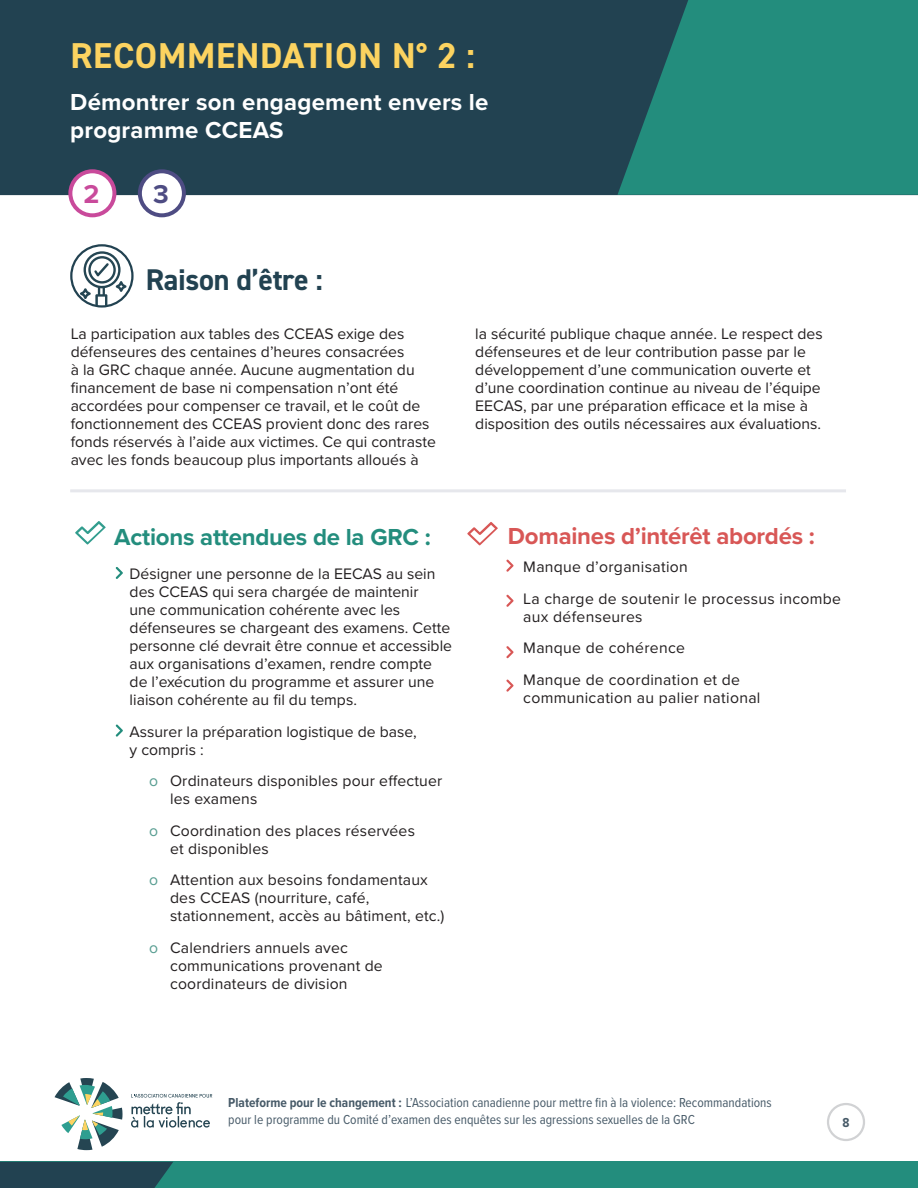
<style>
.page{position:relative;width:918px;height:1188px;background:#fff}
.page>*{position:absolute;margin:0;border:0;box-sizing:border-box;transform-origin:0 0}
.t1{font:700 36px "DIN2014";letter-spacing:.02em;color:#fcd360}
.t2{font:700 30px "DIN2014";letter-spacing:-.01em;color:#224251}
.t3{font:700 26.7px "Proxima Nova";color:#c94a9b}
.t4{font:700 26.7px "Proxima Nova";color:#4e4c83}
.t5{font:700 24px/28.5px "Proxima Nova";letter-spacing:.01em;color:#fff}
.t6{font:700 24px "Proxima Nova";letter-spacing:-.01em;color:#d85756}
.t7{font:700 24px "Proxima Nova";letter-spacing:-.01em;color:#238d7d}
.t8{font:15.75px/18px "Proxima Nova";color:#231f20}
.t9{font:15.75px/18px "Proxima Nova";letter-spacing:.02em;color:#231f20}
.t10{font:13.5px/16.5px "Proxima Nova Cond";color:#475a68}
.t11{font:700 13.5px "Proxima Nova Cond";color:#475a68}
.s1{color:#599e92}
.s2{font-weight:700}
</style>
<div class="page">
<svg style="left:55px;top:1078px;width:68px;height:72px"></svg>
<svg style="left:131px;top:1094px;width:81px;height:34px"></svg>
<div style="left:827px;top:1103px;width:38px;height:38px;border:2px solid #d1d2d4;border-radius:50%"></div>
<div style="left:0;top:1162px;width:918px;height:26px;background:#238d7d"></div>
<div style="left:0;top:1162px;width:173px;height:26px;background:#224251"></div>
<div style="left:0;top:0;width:618px;height:195px;background:#224251"></div>
<svg style="left:618px;top:0;width:300px;height:195px;background:#228477"></svg>
<div style="left:70px;top:171px;width:44px;height:44px;background:#fff;border-radius:50%"></div>
<div style="left:68px;top:169px;width:48px;height:48px;border:4px solid #c94a9b;border-radius:50%"></div>
<div style="left:140px;top:171px;width:44px;height:44px;background:#fff;border-radius:50%"></div>
<div style="left:138px;top:169px;width:48px;height:48px;border:4px solid #4e4c83;border-radius:50%"></div>
<svg style="left:116px;top:567px;width:7px;height:12px"></svg>
<svg style="left:116px;top:724px;width:7px;height:13px"></svg>
<svg style="left:506px;top:560px;width:8px;height:12px"></svg>
<svg style="left:506px;top:595px;width:8px;height:12px"></svg>
<svg style="left:506px;top:646px;width:8px;height:12px"></svg>
<hr style="left:70px;top:489px;width:776px;height:3px;background:#e6e7ec">
<svg style="left:75px;top:521px;width:31px;height:24px"></svg>
<svg style="left:467px;top:522px;width:31px;height:23px"></svg>
<svg style="left:71px;top:245px;width:61px;height:61px"></svg>
<div style="left:70px;top:244px;width:64px;height:64px;border:2px solid #224251;border-radius:50%"></div>
<svg style="left:74px;top:251px;width:57px;height:55px"></svg>
<svg style="left:506px;top:679px;width:8px;height:13px"></svg>
<p class="t1" style="left:70px;top:31px;width:406px">RECOMMENDATION N° 2 :</p>
<p class="t5" style="left:70px;top:87px;width:420px">Démontrer son engagement envers le programme CCEAS</p>
<p class="t3" style="left:83px;top:174px;width:18px">2</p>
<p class="t4" style="left:153px;top:174px;width:17px">3</p>
<p class="t2" style="left:146px;top:260px;width:179px">Raison d’être :</p>
<p class="t8" style="left:71px;top:324px;width:367px">La participation aux tables des CCEAS exige des défenseures des centaines d’heures consacrées<br>à la GRC chaque année. Aucune augmentation du financement de base ni compensation n’ont été accordées pour compenser ce travail, et le coût de fonctionnement des CCEAS provient donc des rares fonds réservés à l’aide aux victimes. Ce qui contraste avec les fonds beaucoup plus importants alloués à</p>
<p class="t8" style="left:475px;top:324px;width:349px">la sécurité publique chaque année. Le respect des défenseures et de leur contribution passe par le développement d’une communication ouverte et d’une coordination continue au niveau de l’équipe EECAS, par une préparation efficace et la mise à disposition des outils nécessaires aux évaluations.</p>
<p class="t7" style="left:114px;top:519px;width:318px">Actions attendues de la GRC :</p>
<p class="t6" style="left:508px;top:518px;width:309px">Domaines d’intérêt abordés :</p>
<p class="t8" style="left:130px;top:564px;width:324px">Désigner une personne de la EECAS au sein des CCEAS qui sera chargée de maintenir<br>une communication cohérente avec les défenseures se chargeant des examens. Cette personne clé devrait être connue et accessible aux organisations d’examen, rendre compte de l’exécution du programme et assurer une liaison cohérente au fil du temps.</p>
<p class="t8" style="left:130px;top:722px;width:289px">Assurer la préparation logistique de base, y compris :</p>
<p class="t8" style="left:170px;top:771px;width:274px;text-indent:-21px"><span class="s1">o</span> Ordinateurs disponibles pour effectuer les examens</p>
<p class="t8" style="left:170px;top:821px;width:246px;text-indent:-21px"><span class="s1">o</span> Coordination des places réservées et disponibles</p>
<p class="t8" style="left:170px;top:870px;width:276px;text-indent:-21px"><span class="s1">o</span> Attention aux besoins fondamentaux des CCEAS (nourriture, café, stationnement, accès au bâtiment, etc.)</p>
<p class="t8" style="left:170px;top:938px;width:214px;text-indent:-21px"><span class="s1">o</span> Calendriers annuels avec communications provenant de coordinateurs de division</p>
<p class="t9" style="left:523px;top:557px;width:166px">Manque d’organisation</p>
<p class="t9" style="left:523px;top:589px;width:319px">La charge de soutenir le processus incombe aux défenseures</p>
<p class="t9" style="left:523px;top:638px;width:163px">Manque de cohérence</p>
<p class="t9" style="left:523px;top:670px;width:239px">Manque de coordination et de communication au palier national</p>
<p class="t10" style="left:228px;top:1094px;width:545px"><span class="s2">Plateforme pour le changement :</span> L’Association canadienne pour mettre fin à la violence: Recommandations pour le programme du Comité d’examen des enquêtes sur les agressions sexuelles de la GRC</p>
<p class="t11" style="left:842px;top:1112px;width:9px">8</p>
</div>
